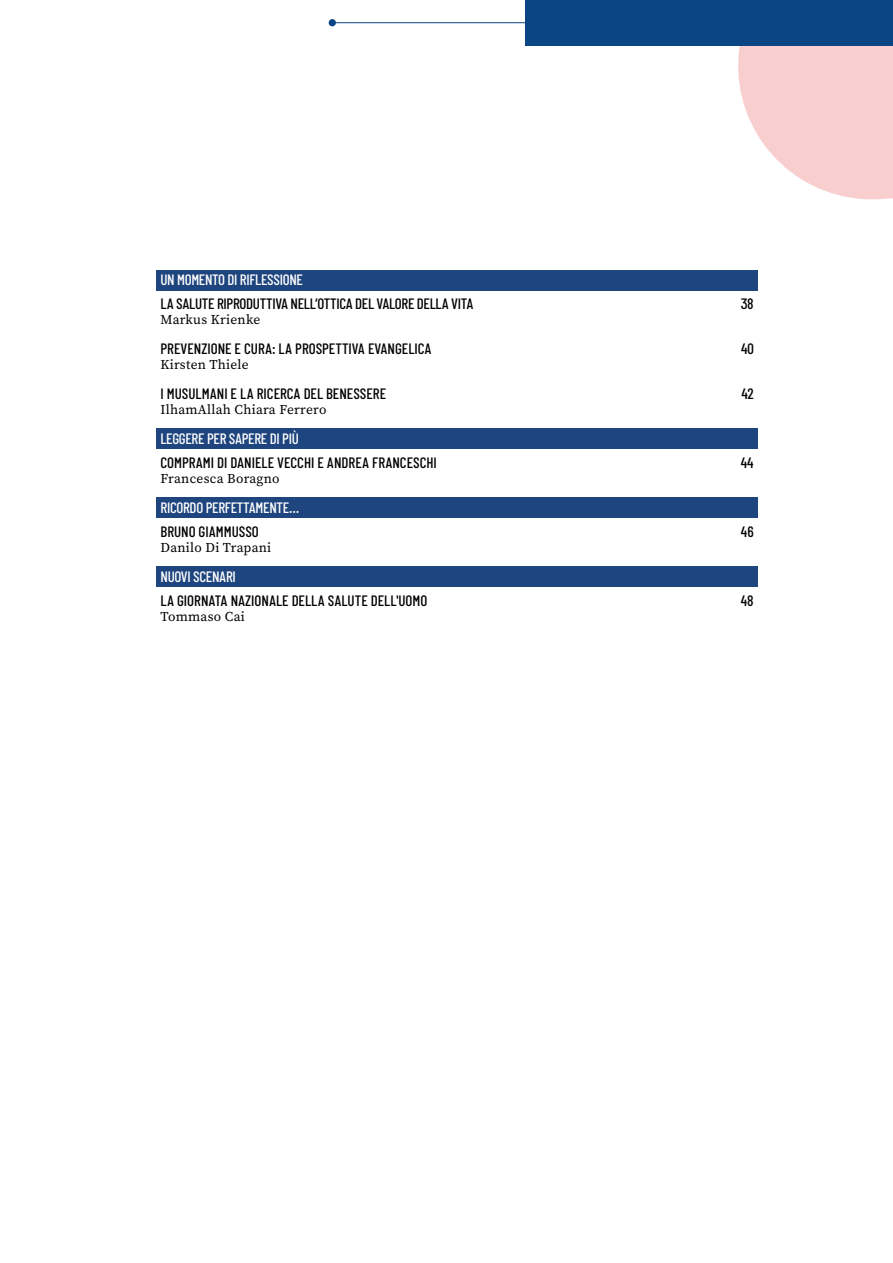
<style>
.page{position:relative;width:893px;height:1263px;background:#fff}
.page>*{position:absolute;margin:0;border:0;box-sizing:border-box;transform-origin:0 0}
.t1{font:500 15px "Barlow Condensed";color:#000}
.t2{font:500 15px "Barlow Condensed";letter-spacing:-.02em;color:#fff}
.t3{font:500 15px "Barlow Condensed";letter-spacing:-.02em;color:#000}
.t4{font:13.5px "Source Serif Pro";letter-spacing:.02em;color:#000}
</style>
<div class="page">
<svg style="left:734px;top:45px;width:159px;height:155px"></svg>
<div style="left:525px;top:0;width:368px;height:45px;background:#0c4583"></div>
<hr style="left:332px;top:22px;width:281px;height:1px;background:#0c4583">
<div style="left:329px;top:19px;width:7px;height:7px;background:#0c4583;border-radius:50%"></div>
<div style="left:156px;top:270px;width:602px;height:21px;background:#1f457e"></div>
<div style="left:156px;top:428px;width:602px;height:21px;background:#1f457e"></div>
<div style="left:156px;top:497px;width:602px;height:20px;background:#1f457e"></div>
<div style="left:156px;top:566px;width:602px;height:21px;background:#1f457e"></div>
<p class="t2" style="left:161px;top:270px;width:144px">UN MOMENTO DI RIFLESSIONE</p>
<p class="t3" style="left:161px;top:294px;width:315px">LA SALUTE RIPRODUTTIVA NELL’OTTICA DEL VALORE DELLA VITA</p>
<p class="t1" style="left:741px;top:294px;width:15px">38</p>
<p class="t4" style="left:161px;top:310px;width:101px">Markus Krienke</p>
<p class="t1" style="left:161px;top:339px;width:273px">PREVENZIONE E CURA: LA PROSPETTIVA EVANGELICA</p>
<p class="t1" style="left:741px;top:339px;width:14px">40</p>
<p class="t4" style="left:161px;top:355px;width:90px">Kirsten Thiele</p>
<p class="t1" style="left:161px;top:384px;width:227px">I MUSULMANI E LA RICERCA DEL BENESSERE</p>
<p class="t1" style="left:741px;top:384px;width:14px">42</p>
<p class="t4" style="left:161px;top:400px;width:167px">IlhamAllah Chiara Ferrero</p>
<p class="t2" style="left:161px;top:429px;width:140px">LEGGERE PER SAPERE DI PIÙ</p>
<p class="t1" style="left:161px;top:453px;width:278px">COMPRAMI DI DANIELE VECCHI E ANDREA FRANCESCHI</p>
<p class="t1" style="left:741px;top:453px;width:14px">44</p>
<p class="t4" style="left:161px;top:469px;width:121px">Francesca Boragno</p>
<p class="t2" style="left:161px;top:498px;width:140px">RICORDO PERFETTAMENTE…</p>
<p class="t1" style="left:161px;top:522px;width:100px">BRUNO GIAMMUSSO</p>
<p class="t1" style="left:741px;top:522px;width:14px">46</p>
<p class="t4" style="left:161px;top:538px;width:112px">Danilo Di Trapani</p>
<p class="t2" style="left:161px;top:567px;width:77px">NUOVI SCENARI</p>
<p class="t1" style="left:161px;top:591px;width:268px">LA GIORNATA NAZIONALE DELLA SALUTE DELL'UOMO</p>
<p class="t1" style="left:741px;top:591px;width:14px">48</p>
<p class="t4" style="left:161px;top:607px;width:86px">Tommaso Cai</p>
</div>
